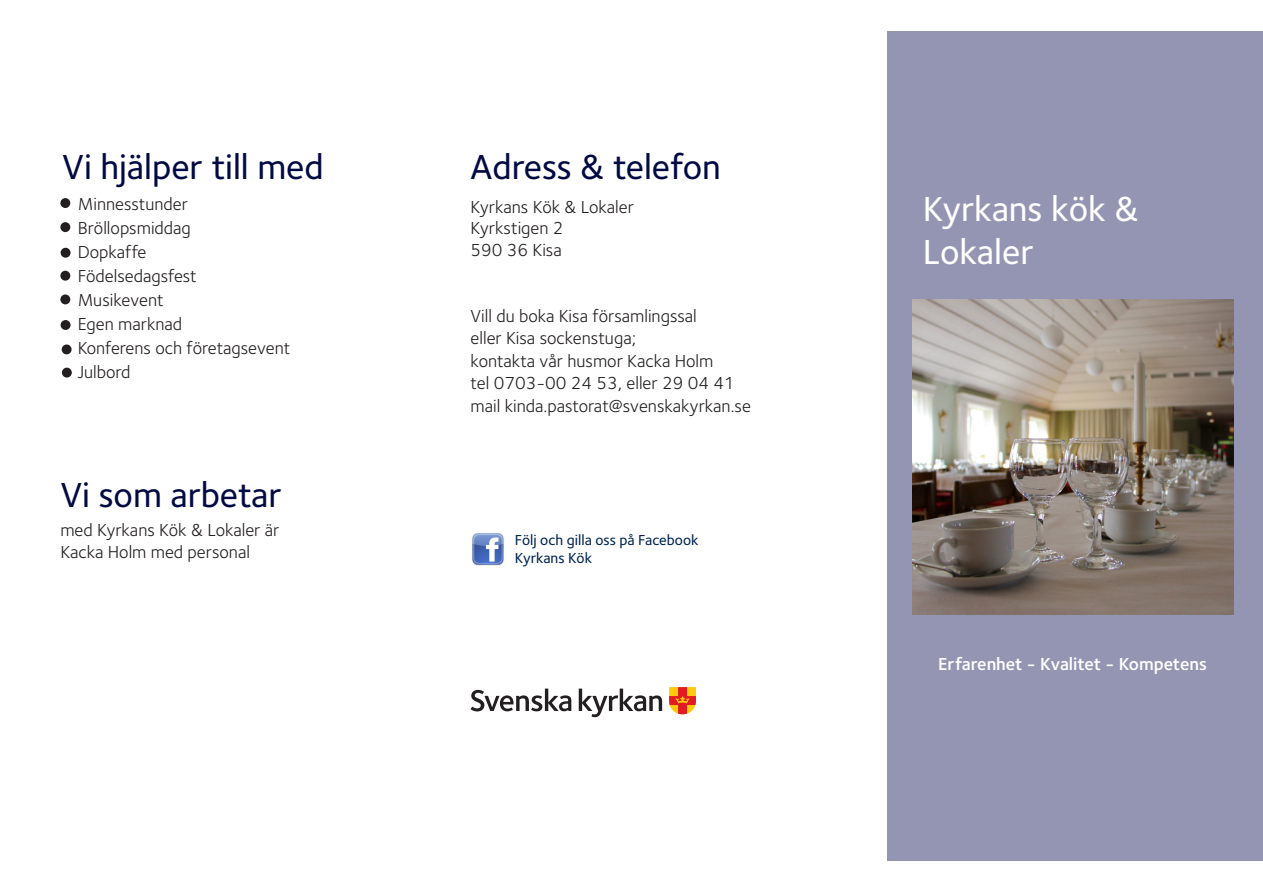
<style>
.page{position:relative;width:1263px;height:893px;background:#fff}
.page>*{position:absolute;margin:0;border:0;box-sizing:border-box;transform-origin:0 0}
.t1{font:500 36px "Foundry Sterling";color:#020a44}
.t2{font:500 36px "Foundry Sterling";color:#fff}
.t3{font:18px/22.5px "Foundry Sterling";color:#231f20}
.t4{font:18px "Foundry Sterling Demi OSF";color:#fff}
.t5{font:500 15px/18px "Foundry Sterling";color:#002553}
</style>
<div class="page">
<div style="left:888px;top:32px;width:375px;height:829px;background:#9495b3"></div>
<div style="left:60px;top:198px;width:10px;height:10px;background:#231f20;border-radius:50%"></div>
<div style="left:60px;top:222px;width:10px;height:10px;background:#231f20;border-radius:50%"></div>
<div style="left:60px;top:294px;width:10px;height:10px;background:#231f20;border-radius:50%"></div>
<div style="left:60px;top:271px;width:10px;height:10px;background:#231f20;border-radius:50%"></div>
<svg style="left:471px;top:689px;width:100px;height:22px"></svg>
<svg style="left:579px;top:689px;width:83px;height:28px"></svg>
<svg style="left:669px;top:687px;width:27px;height:27px"></svg>
<div style="left:62px;top:344px;width:10px;height:10px;background:#231f20;border-radius:50%"></div>
<div style="left:61px;top:248px;width:10px;height:10px;background:#231f20;border-radius:50%"></div>
<div style="left:61px;top:320px;width:10px;height:10px;background:#231f20;border-radius:50%"></div>
<img style="left:913px;top:299px;width:320px;height:315px">
<div style="left:62px;top:368px;width:10px;height:10px;background:#231f20;border-radius:50%"></div>
<img style="left:472px;top:533px;width:32px;height:33px">
<p class="t1" style="left:62px;top:146px;width:263px">Vi hjälper till med</p>
<p class="t1" style="left:471px;top:146px;width:252px">Adress &amp; telefon</p>
<p class="t3" style="left:78px;top:193px;width:112px">Minnesstunder</p>
<p class="t3" style="left:78px;top:217px;width:115px">Bröllopsmiddag</p>
<p class="t3" style="left:78px;top:241px;width:70px">Dopkaffe</p>
<p class="t3" style="left:78px;top:265px;width:121px">Födelsedagsfest</p>
<p class="t3" style="left:78px;top:289px;width:88px">Musikevent</p>
<p class="t3" style="left:78px;top:313px;width:106px">Egen marknad</p>
<p class="t3" style="left:78px;top:337px;width:214px">Konferens och företagsevent</p>
<p class="t3" style="left:78px;top:361px;width:54px">Julbord</p>
<p class="t1" style="left:60px;top:474px;width:223px">Vi som arbetar</p>
<p class="t3" style="left:60px;top:518px;width:221px">med Kyrkans Kök &amp; Lokaler är<br>Kacka Holm med personal</p>
<p class="t3" style="left:471px;top:195px;width:165px">Kyrkans Kök &amp; Lokaler</p>
<p class="t3" style="left:471px;top:217px;width:94px">Kyrkstigen 2</p>
<p class="t3" style="left:471px;top:239px;width:93px">590 36 Kisa</p>
<p class="t3" style="left:471px;top:304px;width:282px">Vill du boka Kisa församlingssal<br>eller Kisa sockenstuga;<br>kontakta vår husmor Kacka Holm<br>tel 0703-00 24 53, eller 29 04 41 mail kinda.pastorat@svenskakyrkan.se</p>
<p class="t5" style="left:515px;top:531px;width:185px">Följ och gilla oss på Facebook<br>Kyrkans Kök</p>
<p class="t2" style="left:923px;top:188px;width:218px">Kyrkans kök &amp;</p>
<p class="t2" style="left:923px;top:231px;width:113px">Lokaler</p>
<p class="t4" style="left:938px;top:653px;width:270px">Erfarenhet - Kvalitet - Kompetens</p>
</div>
